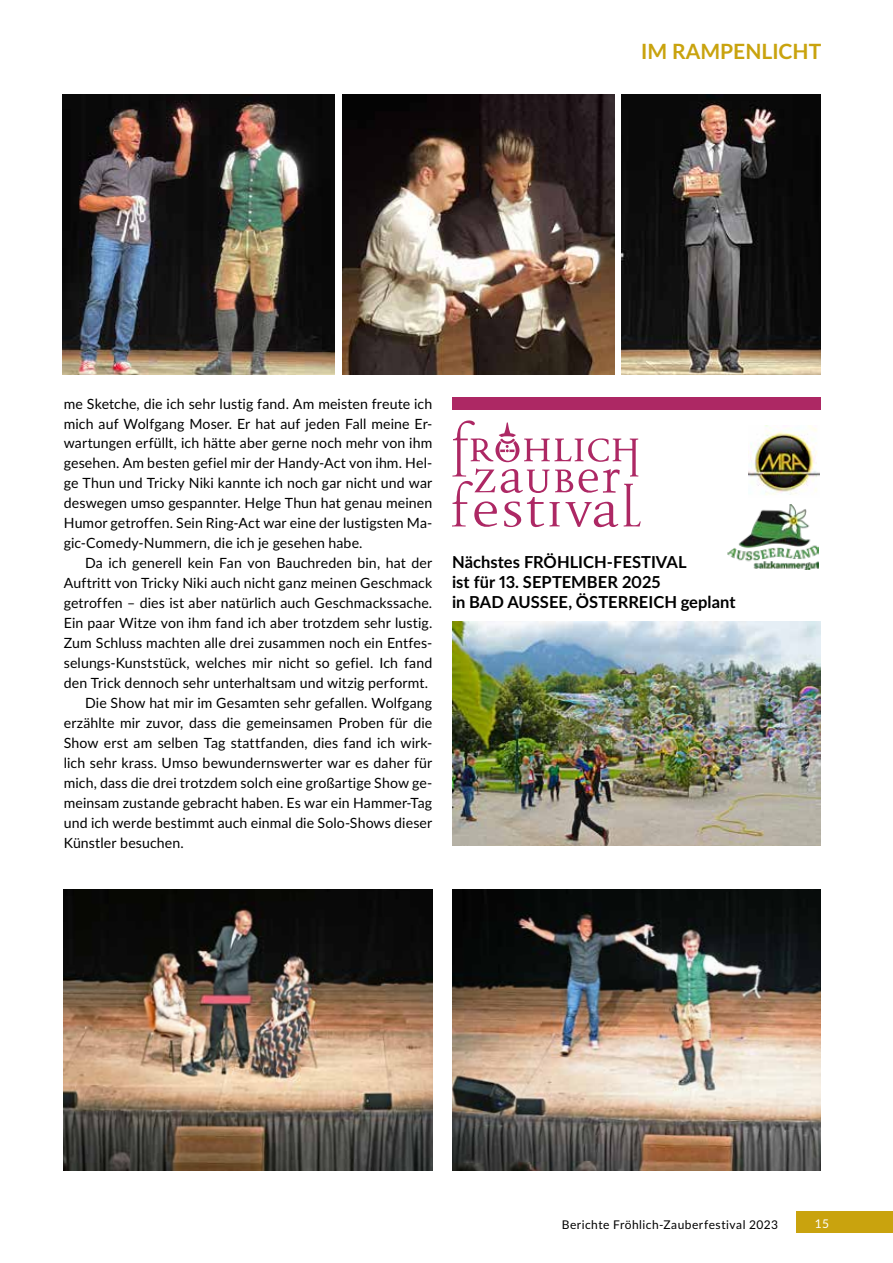
<style>
.page{position:relative;width:893px;height:1263px;background:#fff}
.page>*{position:absolute;margin:0;border:0;box-sizing:border-box;transform-origin:0 0}
.t1{font:700 21px "Lato";color:#c9a30e}
.t2{font:700 16.5px/20px "Lato";color:#000}
.t3{font:14.1px/20px "Lato";letter-spacing:.01em;color:#000;text-align:justify}
.t4{font:12px "Lato";letter-spacing:.04em;color:#000}
.t5{font:12px "Lato";color:#fff}
</style>
<div class="page">
<img style="left:63px;top:94px;width:272px;height:281px">
<img style="left:342px;top:94px;width:272px;height:281px">
<img style="left:622px;top:94px;width:199px;height:281px">
<img style="left:64px;top:889px;width:369px;height:281px">
<img style="left:452px;top:889px;width:368px;height:281px">
<svg style="left:452px;top:420px;width:189px;height:108px"></svg>
<img style="left:728px;top:505px;width:90px;height:64px">
<img style="left:748px;top:425px;width:72px;height:70px">
<div style="left:452px;top:398px;width:369px;height:12px;background:#ad2864"></div>
<img style="left:452px;top:622px;width:368px;height:223px">
<div style="left:796px;top:1212px;width:97px;height:21px;background:#c9a30e"></div>
<h1 class="t1" style="left:641px;top:36px;width:182px">IM RAMPENLICHT</h1>
<p class="t3" style="left:64px;top:393px;width:370px">me Sketche, die ich sehr lustig fand. Am meisten freute ich mich auf Wolfgang Moser. Er hat auf jeden Fall meine Er&shy;wartungen erfüllt, ich hätte aber gerne noch mehr von ihm gesehen. Am besten gefiel mir der Handy-Act von ihm. Hel&shy;ge Thun und Tricky Niki kannte ich noch gar nicht und war deswegen umso gespannter. Helge Thun hat genau meinen Humor getroffen. Sein Ring-Act war eine der lustigsten Ma&shy;gic-Comedy-Nummern, die ich je gesehen habe.</p>
<p class="t3" style="left:85px;top:552px;width:349px">Da ich generell kein Fan von Bauchreden bin, hat der</p>
<p class="t3" style="left:64px;top:572px;width:370px">Auftritt von Tricky Niki auch nicht ganz meinen Geschmack</p>
<p class="t3" style="left:64px;top:592px;width:370px">getroffen – dies ist aber natürlich auch Geschmackssache.</p>
<p class="t3" style="left:64px;top:612px;width:370px">Ein paar Witze von ihm fand ich aber trotzdem sehr lustig.</p>
<p class="t3" style="left:64px;top:632px;width:370px">Zum Schluss machten alle drei zusammen noch ein Entfes-</p>
<p class="t3" style="left:64px;top:652px;width:370px">selungs-Kunststück, welches mir nicht so gefiel. Ich fand</p>
<p class="t3" style="left:64px;top:672px;width:366px">den Trick dennoch sehr unterhaltsam und witzig performt.</p>
<p class="t3" style="left:85px;top:692px;width:349px">Die Show hat mir im Gesamten sehr gefallen. Wolfgang</p>
<p class="t3" style="left:64px;top:712px;width:370px">erzählte mir zuvor, dass die gemeinsamen Proben für die</p>
<p class="t3" style="left:64px;top:732px;width:370px">Show erst am selben Tag stattfanden, dies fand ich wirk-</p>
<p class="t3" style="left:64px;top:752px;width:370px">lich sehr krass. Umso bewundernswerter war es daher für</p>
<p class="t3" style="left:64px;top:772px;width:370px">mich, dass die drei trotzdem solch eine großartige Show ge-</p>
<p class="t3" style="left:64px;top:792px;width:370px">meinsam zustande gebracht haben. Es war ein Hammer-Tag</p>
<p class="t3" style="left:64px;top:812px;width:370px">und ich werde bestimmt auch einmal die Solo-Shows dieser</p>
<p class="t3" style="left:64px;top:832px;width:122px">Künstler besuchen.</p>
<p class="t2" style="left:452px;top:551px;width:285px">Nächstes FRÖHLICH-FESTIVAL<br>ist für 13. SEPTEMBER 2025<br>in BAD AUSSEE, ÖSTERREICH geplant</p>
<p class="t4" style="left:562px;top:1215px;width:218px">Berichte Fröhlich-Zauberfestival 2023</p>
<p class="t5" style="left:815px;top:1215px;width:16px">15</p>
</div>
